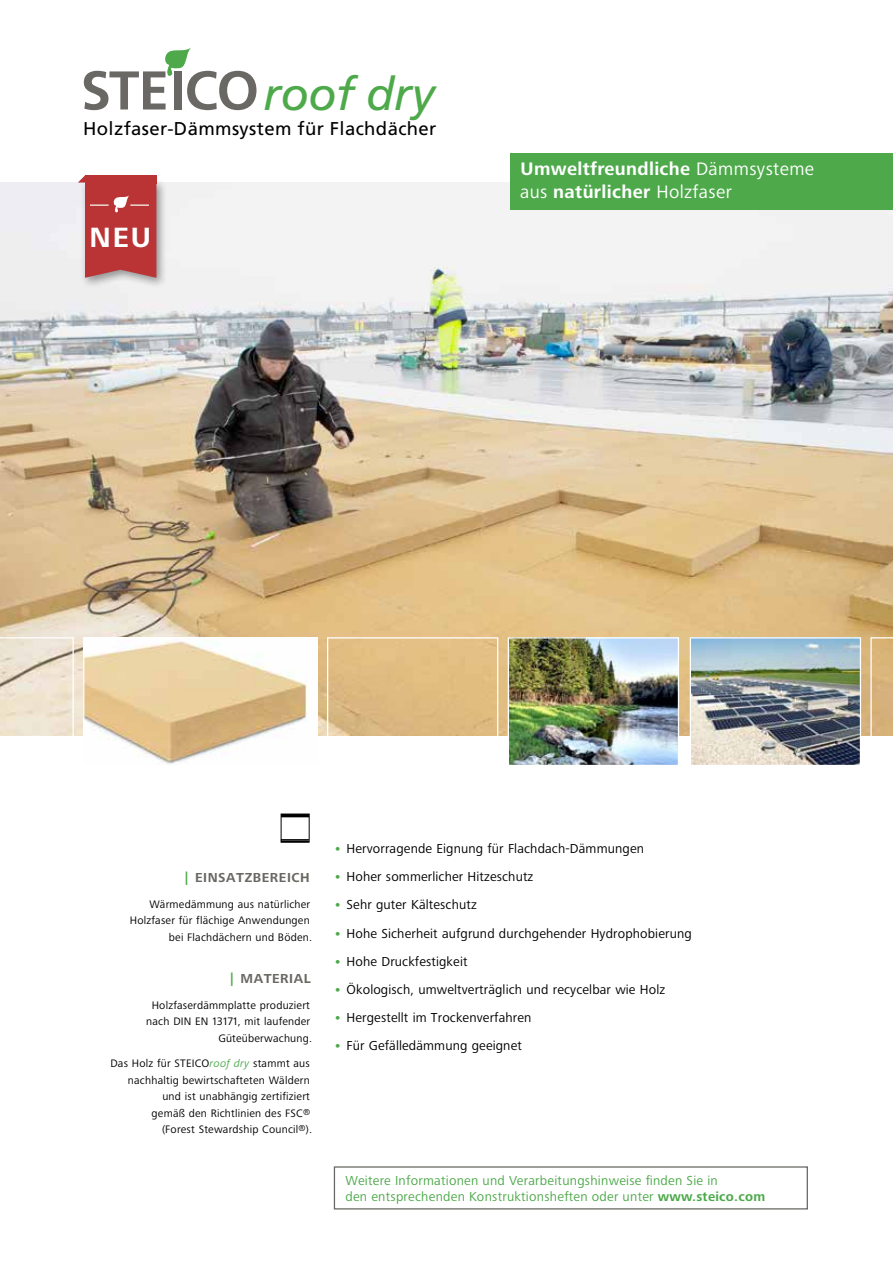
<style>
.page{position:relative;width:893px;height:1263px;background:#fff}
.page>*{position:absolute;margin:0;border:0;box-sizing:border-box;transform-origin:0 0}
.t1{font:italic 46.2px "Frutiger";letter-spacing:-.01em;color:#4da94a}
.t2{font:700 28.95px "Frutiger Next LTW1 G";color:#fff}
.t3{font:700 18.75px "Frutiger Next LTW1 G";letter-spacing:.02em;color:#fff}
.t4{font:18.75px "Frutiger Next LTW1 G";letter-spacing:.02em;color:#fff}
.t5{font:18.6px "Frutiger";letter-spacing:.02em;color:#000}
.t6{font:13.5px "Frutiger Next LTW1 G";letter-spacing:.01em;color:#000}
.t7{font:13.5px "Frutiger Next LTW1 G";letter-spacing:.02em;color:#4da94a}
.t8{font:700 13.5px "Frutiger Next LTW1 G";letter-spacing:.04em;color:#6a6864}
._2_0_Copy_Marginalie{font:11.25px/16.5px "Frutiger Next LTW1 G";letter-spacing:.02em;color:#000;text-align:right}
.s1{font-weight:400}
.s2{font-weight:700}
.s3{color:#4da94a}
.s4{font-style:italic;color:#4da94a}
.s5{font-weight:700;color:#4da94a}
</style>
<div class="page">
<img style="left:0;top:183px;width:893px;height:553px">
<svg style="left:84px;top:47px;width:172px;height:63px"></svg>
<hr style="left:281px;top:814px;width:28px;height:3px;background:#000">
<hr style="left:281px;top:839px;width:28px;height:3px;background:#000">
<svg style="left:870px;top:637px;width:23px;height:99px;background:#d9b782"></svg>
<img style="left:692px;top:639px;width:167px;height:125px">
<div style="left:690px;top:637px;width:171px;height:129px;border:1px solid #fff"></div>
<img style="left:510px;top:639px;width:167px;height:125px">
<div style="left:508px;top:637px;width:171px;height:129px;border:1px solid #fff"></div>
<div style="left:327px;top:637px;width:171px;height:129px;border:1px solid #fff"></div>
<svg style="left:0;top:637px;width:74px;height:99px;background:#eae0cf"></svg>
<div style="left:510px;top:153px;width:383px;height:57px;background:#4da94a"></div>
<div style="left:80px;top:177px;width:88px;height:111px;background:#000;opacity:.4"></div>
<svg style="left:78px;top:175px;width:78px;height:103px;background:#c04f51"></svg>
<img style="left:85px;top:639px;width:231px;height:125px">
<div style="left:334px;top:1166px;width:474px;height:43px;border:1px solid #6a6864"></div>
<p class="t1" style="left:263px;top:67px;width:173px">roof dry</p>
<p class="t5" style="left:83px;top:118px;width:355px">Holzfaser-Dämmsystem für Flachdächer</p>
<p class="t2" style="left:89px;top:221px;width:63px">NEU</p>
<p class="t3" style="left:521px;top:158px;width:295px">Umweltfreundliche <span class="s1">Dämmsysteme</span></p>
<p class="t4" style="left:520px;top:181px;width:213px">aus <span class="s2">natürlicher</span> Holzfaser</p>
<p class="t8" style="left:185px;top:869px;width:126px"><span class="s3">|</span> EINSATZBEREICH</p>
<p class="_2_0_Copy_Marginalie" style="left:130px;top:896px;width:184px">Wärmedämmung aus natürlicher<br>Holzfaser für flächige Anwendungen bei Flachdächern und Böden.</p>
<p class="t8" style="left:230px;top:970px;width:82px"><span class="s3">|</span> MATERIAL</p>
<p class="_2_0_Copy_Marginalie" style="left:146px;top:997px;width:167px">Holzfaserdämmplatte produziert nach DIN EN 13171, mit laufender<br>Güteüberwachung.</p>
<p class="_2_0_Copy_Marginalie" style="left:110px;top:1056px;width:203px">Das Holz für STEICO<span class="s4">roof dry</span> stammt aus nachhaltig bewirtschafteten Wäldern und ist unabhängig zertifiziert<br>gemäß den Richtlinien des FSC<sup>®<br></sup>(Forest Stewardship Council<sup>®</sup>).</p>
<p class="t6" style="left:334px;top:841px;width:312px"><span class="s5">•</span> Hervorragende Eignung für Flachdach-Dämmungen</p>
<p class="t6" style="left:334px;top:869px;width:201px"><span class="s5">•</span> Hoher sommerlicher Hitzeschutz</p>
<p class="t6" style="left:334px;top:897px;width:144px"><span class="s5">•</span> Sehr guter Kälteschutz</p>
<p class="t6" style="left:334px;top:925px;width:359px"><span class="s5">•</span> Hohe Sicherheit aufgrund durchgehender Hydrophobierung</p>
<p class="t6" style="left:334px;top:953px;width:135px"><span class="s5">•</span> Hohe Druckfestigkeit</p>
<p class="t6" style="left:334px;top:982px;width:333px"><span class="s5">•</span> Ökologisch, umweltverträglich und recycelbar wie Holz</p>
<p class="t6" style="left:334px;top:1010px;width:199px"><span class="s5">•</span> Hergestellt im Trockenverfahren</p>
<p class="t6" style="left:334px;top:1038px;width:190px"><span class="s5">•</span> Für Gefälledämmung geeignet</p>
<p class="t7" style="left:345px;top:1173px;width:374px">Weitere Informationen und Verarbeitungshinweise finden Sie in</p>
<p class="t7" style="left:345px;top:1189px;width:421px">den entsprechenden Konstruktionsheften oder unter <span class="s2">www.steico.com</span></p>
</div>
